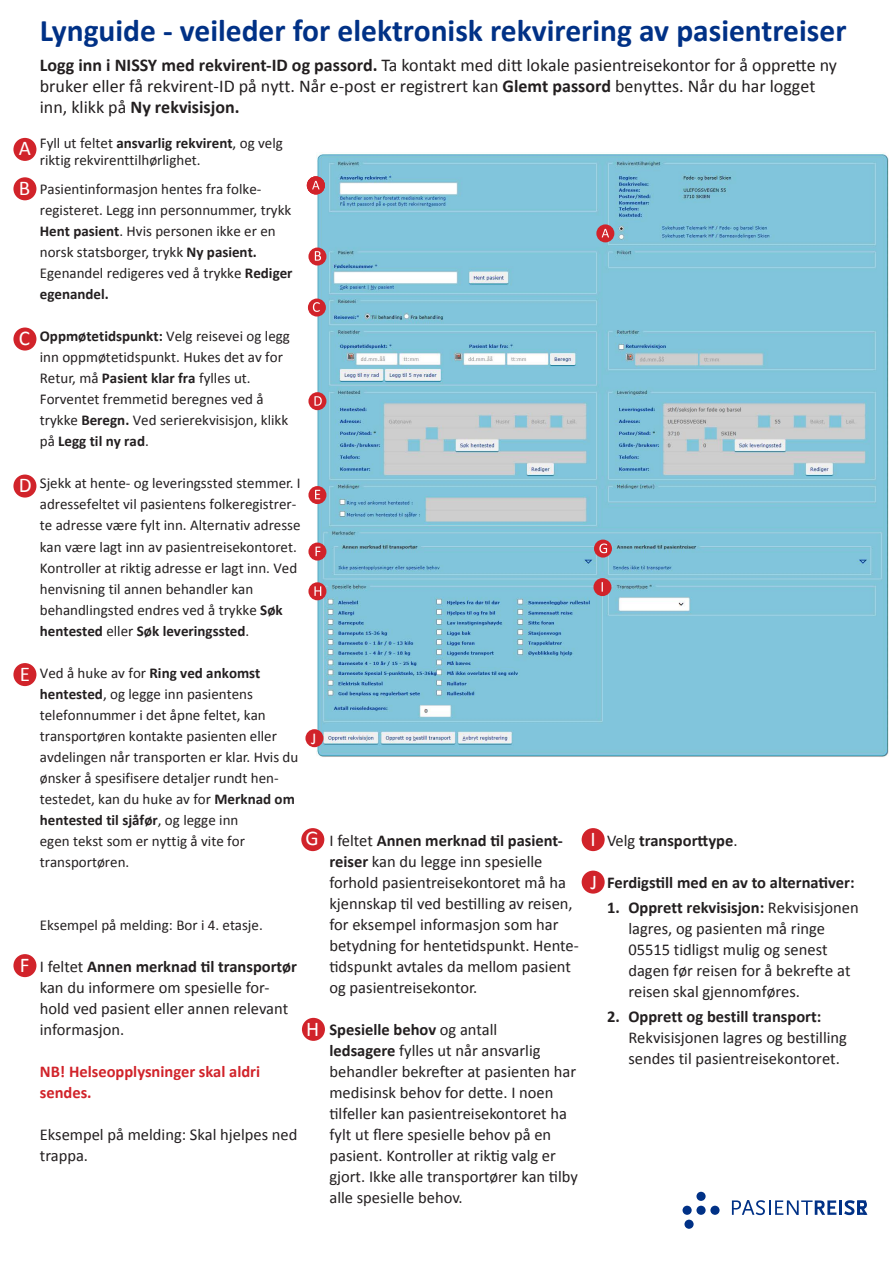
<style>
.page{position:relative;width:893px;height:1263px;background:#fff}
.page>*{position:absolute;margin:0;border:0;box-sizing:border-box;transform-origin:0 0}
.Steg3{font:700 31.5px "Calibri";color:#003186}
.t1{font:21px "Calibri";color:#fff}
.Steg3-2{font:18px/21px "Calibri";color:#231f20}
.t2{font:16.5px/21px "Calibri";color:#231f20}
.t3{font:700 16.5px "Calibri";color:#231f20}
.t4{font:700 16.5px "Calibri";color:#d1232a}
.t5{font:16.5px "Calibri";color:#fff}
.Steg3-3{font:15px/21px "Calibri";color:#231f20}
.s1{font-weight:700}
.s2{font-weight:400}
</style>
<div class="page">
<img style="left:316px;top:152px;width:572px;height:605px">
<div style="left:305px;top:729px;width:18px;height:18px;background:#d1232a;border-radius:50%"></div>
<div style="left:13px;top:138px;width:23px;height:23px;background:#d1232a;border-radius:50%"></div>
<div style="left:13px;top:177px;width:23px;height:23px;background:#d1232a;border-radius:50%"></div>
<div style="left:13px;top:327px;width:23px;height:24px;background:#d1232a;border-radius:50%"></div>
<div style="left:13px;top:474px;width:23px;height:24px;background:#d1232a;border-radius:50%"></div>
<div style="left:13px;top:663px;width:23px;height:23px;background:#d1232a;border-radius:50%"></div>
<div style="left:13px;top:954px;width:23px;height:23px;background:#d1232a;border-radius:50%"></div>
<div style="left:301px;top:828px;width:23px;height:23px;background:#d1232a;border-radius:50%"></div>
<div style="left:302px;top:1018px;width:23px;height:23px;background:#d1232a;border-radius:50%"></div>
<div style="left:582px;top:828px;width:23px;height:23px;background:#d1232a;border-radius:50%"></div>
<div style="left:582px;top:870px;width:23px;height:24px;background:#d1232a;border-radius:50%"></div>
<svg style="left:308px;top:248px;width:18px;height:18px"></svg>
<svg style="left:315px;top:251px;width:6px;height:10px"></svg>
<div style="left:308px;top:299px;width:18px;height:18px;background:#d1232a;border-radius:50%"></div>
<svg style="left:313px;top:302px;width:7px;height:10px"></svg>
<div style="left:308px;top:486px;width:18px;height:18px;background:#d1232a;border-radius:50%"></div>
<svg style="left:315px;top:490px;width:5px;height:9px"></svg>
<svg style="left:308px;top:543px;width:18px;height:18px"></svg>
<svg style="left:316px;top:547px;width:4px;height:9px"></svg>
<div style="left:308px;top:392px;width:18px;height:18px;background:#d1232a;border-radius:50%"></div>
<svg style="left:314px;top:396px;width:8px;height:10px"></svg>
<div style="left:594px;top:540px;width:18px;height:18px;background:#d1232a;border-radius:50%"></div>
<svg style="left:599px;top:543px;width:8px;height:10px"></svg>
<div style="left:308px;top:582px;width:18px;height:18px;background:#d1232a;border-radius:50%"></div>
<svg style="left:314px;top:586px;width:7px;height:10px"></svg>
<div style="left:593px;top:578px;width:18px;height:18px;background:#d1232a;border-radius:50%"></div>
<div style="left:696px;top:1192px;width:10px;height:9px;background:#003186;border-radius:50%"></div>
<div style="left:696px;top:1206px;width:10px;height:9px;background:#003186;border-radius:50%"></div>
<div style="left:682px;top:1206px;width:10px;height:9px;background:#003186;border-radius:50%"></div>
<div style="left:710px;top:1206px;width:10px;height:9px;background:#003186;border-radius:50%"></div>
<svg style="left:684px;top:1219px;width:10px;height:10px"></svg>
<svg style="left:732px;top:1200px;width:104px;height:15px"></svg>
<hr style="left:839px;top:1200px;width:3px;height:15px;background:#003186">
<svg style="left:844px;top:1200px;width:23px;height:15px"></svg>
<div style="left:307px;top:176px;width:18px;height:18px;background:#d1232a;border-radius:50%"></div>
<svg style="left:312px;top:181px;width:8px;height:8px"></svg>
<div style="left:596px;top:224px;width:18px;height:18px;background:#d1232a;border-radius:50%"></div>
<svg style="left:602px;top:229px;width:7px;height:8px"></svg>
<p class="t1" style="left:19px;top:135px;width:14px">A</p>
<p class="t1" style="left:19px;top:174px;width:13px">B</p>
<p class="t1" style="left:19px;top:325px;width:13px">C</p>
<p class="t1" style="left:19px;top:472px;width:14px">D</p>
<p class="t1" style="left:20px;top:661px;width:12px">E</p>
<p class="t1" style="left:20px;top:952px;width:11px">F</p>
<p class="Steg3" style="left:40px;top:10px;width:808px">Lynguide - veileder for elektronisk rekvirering av pasientreiser</p>
<p class="Steg3-2" style="left:40px;top:55px;width:799px"><span class="s1">Logg inn i NISSY med rekvirent-ID og passord.</span> Ta kontakt med ditt lokale pasientreisekontor for å opprette ny bruker eller få rekvirent-ID på nytt. Når e-post er registrert kan <span class="s1">Glemt passord</span> benyttes. Når du har logget inn, klikk på <span class="s1">Ny rekvisisjon.</span></p>
<p class="Steg3-3" style="left:40px;top:134px;width:245px;line-height:17.5px">Fyll ut feltet <span class="s1">ansvarlig rekvirent</span>, og velg riktig rekvirenttilhørlighet.</p>
<p class="Steg3-3" style="left:40px;top:179px;width:254px">Pasientinformasjon hentes fra folke&shy;registeret. Legg inn personnummer, trykk <span class="s1">Hent pasient</span>. Hvis personen ikke er en norsk statsborger, trykk <span class="s1">Ny pasient.<br></span>Egenandel redigeres ved å trykke <span class="s1">Rediger egenandel.</span></p>
<p class="Steg3-3" style="left:40px;top:326px;width:252px"><span class="s1">Oppmøtetidspunkt:</span> Velg reisevei og legg inn oppmøtetidspunkt. Hukes det av for Retur, må <span class="s1">Pasient klar fra</span> fylles ut.<br>Forventet fremmetid beregnes ved å trykke <span class="s1">Beregn.</span> Ved serierekvisisjon, klikk på <span class="s1">Legg til ny rad</span>.</p>
<p class="Steg3-3" style="left:40px;top:473px;width:262px">Sjekk at hente- og leveringssted stemmer. I adressefeltet vil pasientens folkeregistrer&shy;te adresse være fylt inn. Alternativ adresse kan være lagt inn av pasientreisekontoret.<br>Kontroller at riktig adresse er lagt inn. Ved henvisning til annen behandler kan behandlingsted endres ved å trykke <span class="s1">Søk hentested</span> eller <span class="s1">Søk leveringssted</span>.</p>
<p class="Steg3-3" style="left:40px;top:662px;width:260px">Ved å huke av for <span class="s1">Ring ved ankomst hentested</span>, og legge inn pasientens telefonnummer i det åpne feltet, kan transportøren kontakte pasienten eller avdelingen når transporten er klar. Hvis du ønsker å spesifisere detaljer rundt hen&shy;testedet, kan du huke av for <span class="s1">Merknad om hentested til sjåfør</span>, og legge inn<br>egen tekst som er nyttig å vite for transportøren.</p>
<p class="t5" style="left:311px;top:728px;width:7px">J</p>
<p class="t1" style="left:306px;top:825px;width:15px">G</p>
<p class="Steg3-3" style="left:40px;top:914px;width:224px">Eksempel på melding: Bor i 4. etasje.</p>
<p class="t2" style="left:40px;top:956px;width:259px">I feltet <span class="s1">Annen merknad til transportør </span>kan du informere om spesielle for&shy;hold ved pasient eller annen relevant informasjon.</p>
<p class="t4" style="left:40px;top:1060px;width:222px">NB! Helseopplysninger skal aldri</p>
<p class="t4" style="left:40px;top:1081px;width:53px">sendes.</p>
<p class="t2" style="left:40px;top:1124px;width:259px">Eksempel på melding: Skal hjelpes ned trappa.</p>
<p class="t1" style="left:306px;top:1016px;width:15px">H</p>
<p class="t3" style="left:329px;top:829px;width:235px"><span class="s2">I feltet</span> Annen merknad til pasient-</p>
<p class="t2" style="left:329px;top:851px;width:251px"><span class="s1">reiser</span> kan du legge inn spesielle forhold pasientreisekontoret må ha kjennskap til ved bestilling av reisen, for eksempel informasjon som har betydning for hentetidspunkt. Hente&shy;tidspunkt avtales da mellom pasient og pasientreisekontor.</p>
<p class="t3" style="left:329px;top:1018px;width:169px">Spesielle behov <span class="s2">og antall</span></p>
<p class="t2" style="left:329px;top:1040px;width:248px"><span class="s1">ledsagere</span> fylles ut når ansvarlig behandler bekrefter at pasienten har medisinsk behov for dette. I noen</p>
<p class="t2" style="left:329px;top:1103px;width:239px">tilfeller kan pasientreisekontoret ha fylt ut flere spesielle behov på en</p>
<p class="t2" style="left:329px;top:1145px;width:250px">pasient. Kontroller at riktig valg er gjort. Ikke alle transportører kan tilby alle spesielle behov.</p>
<p class="t1" style="left:590px;top:826px;width:7px">I</p>
<p class="t1" style="left:590px;top:869px;width:8px">J</p>
<p class="t3" style="left:607px;top:829px;width:132px"><span class="s2">Velg</span> transporttype<span class="s2">.</span></p>
<p class="t3" style="left:607px;top:871px;width:249px">Ferdigstill med en av to alternativer:</p>
<p class="t2" style="left:628px;top:897px;width:232px;text-indent:-21px"><span class="s1">1. Opprett rekvisisjon:</span> Rekvisisjonen lagres, og pasienten må ringe<br>05515 tidligst mulig og senest dagen før reisen for å bekrefte at reisen skal gjennomføres.</p>
<p class="t2" style="left:628px;top:1006px;width:220px;text-indent:-21px"><span class="s1">2. Opprett og bestill transport:<br></span>Rekvisisjonen lagres og bestilling sendes til pasientreisekontoret.</p>
</div>
